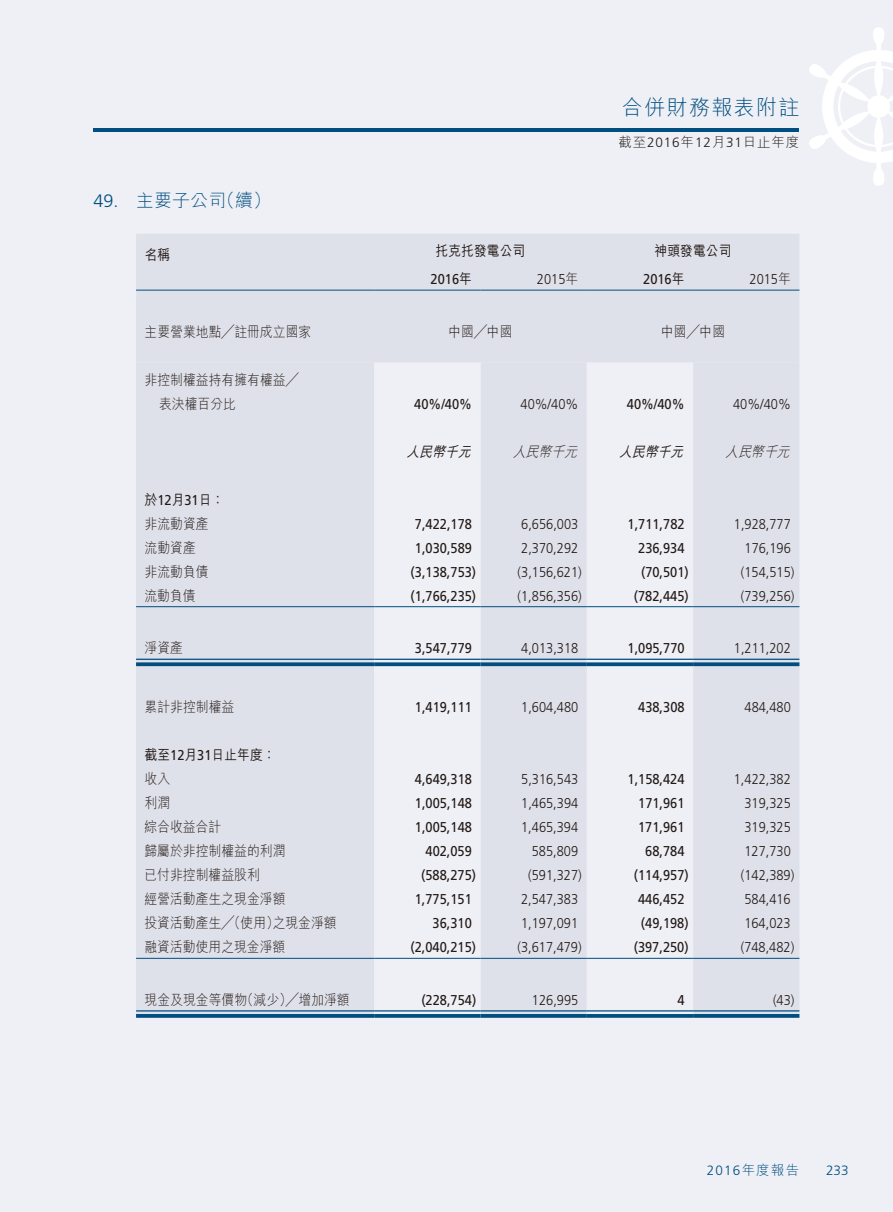
<style>
.page{position:relative;width:893px;height:1212px;background:#eef0f5}
.page>*{position:absolute;margin:0;border:0;box-sizing:border-box;transform-origin:0 0}
.t1{font:300 21px "M Hei HK";letter-spacing:.065em;color:#004d80}
.t2{font:300 18px "M Hei HK";color:#004d80}
.t3{font:300 14.25px "Frutiger LT Std";color:#231916;scale:.9 1}
.t4{font:14.25px "Frutiger LT Std";color:#231916;scale:.9 1}
.t5{font:300 14.25px/24px "M Hei HK";color:#231916;scale:.9 1}
.t6{font:500 14.25px/24px "M Hei HK";color:#231916;scale:.9 1}
.t7{font:italic 500 14.25px "M Hei HK";color:#231916;scale:.9 1}
.t8{font:italic 300 14.25px "M Hei HK";color:#231916;scale:.9 1}
.t9{font:300 13.5px "M Hei HK";letter-spacing:.065em;color:#231916}
.t10{font:300 13.5px "Frutiger LT Std";letter-spacing:.07em;color:#004d80}
.s1{font-family:"Frutiger LT Std"}
.s2{font-family:"M Hei HK";font-weight:500}
.s3{font-family:"M Hei HK"}
.s4{font-weight:500}
.s5{font-family:"Frutiger LT Std";font-weight:400}
.s6{font-weight:300}
</style>
<div class="page">
<hr style="left:94px;top:128px;width:705px;height:3px;background:#004d80">
<svg style="left:809px;top:27px;width:84px;height:159px"></svg>
<div style="left:136px;top:234px;width:663px;height:780px;background:#dfe1ea"></div>
<div style="left:136px;top:291px;width:663px;height:71px;background:#dfe1ea"></div>
<svg style="left:374px;top:362px;width:319px;height:652px"></svg>
<hr style="left:136px;top:290px;width:238px;height:1px;background:#004d80">
<hr style="left:374px;top:290px;width:106px;height:1px;background:#004d80">
<hr style="left:480px;top:290px;width:107px;height:1px;background:#004d80">
<hr style="left:587px;top:290px;width:106px;height:1px;background:#004d80">
<hr style="left:693px;top:290px;width:106px;height:1px;background:#004d80">
<hr style="left:136px;top:606px;width:238px;height:1px;background:#004d80">
<hr style="left:374px;top:606px;width:106px;height:1px;background:#004d80">
<hr style="left:480px;top:606px;width:107px;height:1px;background:#004d80">
<hr style="left:587px;top:606px;width:106px;height:1px;background:#004d80">
<hr style="left:693px;top:606px;width:106px;height:1px;background:#004d80">
<hr style="left:136px;top:659px;width:238px;height:1px;background:#004d80">
<svg style="left:136px;top:662px;width:238px;height:4px"></svg>
<hr style="left:374px;top:659px;width:106px;height:1px;background:#004d80">
<svg style="left:374px;top:662px;width:106px;height:4px"></svg>
<hr style="left:480px;top:659px;width:107px;height:1px;background:#004d80">
<svg style="left:480px;top:662px;width:107px;height:4px"></svg>
<hr style="left:587px;top:659px;width:106px;height:1px;background:#004d80">
<svg style="left:587px;top:662px;width:106px;height:4px"></svg>
<hr style="left:693px;top:659px;width:106px;height:1px;background:#004d80">
<svg style="left:693px;top:662px;width:106px;height:4px"></svg>
<hr style="left:136px;top:958px;width:238px;height:1px;background:#004d80">
<hr style="left:374px;top:958px;width:106px;height:1px;background:#004d80">
<hr style="left:480px;top:958px;width:107px;height:1px;background:#004d80">
<hr style="left:587px;top:958px;width:106px;height:1px;background:#004d80">
<hr style="left:693px;top:958px;width:106px;height:1px;background:#004d80">
<hr style="left:136px;top:1010px;width:238px;height:1px;background:#004d80">
<svg style="left:136px;top:1014px;width:238px;height:4px"></svg>
<hr style="left:374px;top:1010px;width:106px;height:1px;background:#004d80">
<svg style="left:374px;top:1014px;width:106px;height:4px"></svg>
<hr style="left:480px;top:1010px;width:107px;height:1px;background:#004d80">
<svg style="left:480px;top:1014px;width:107px;height:4px"></svg>
<hr style="left:587px;top:1010px;width:106px;height:1px;background:#004d80">
<svg style="left:587px;top:1014px;width:106px;height:4px"></svg>
<hr style="left:693px;top:1010px;width:106px;height:1px;background:#004d80">
<svg style="left:693px;top:1014px;width:106px;height:4px"></svg>
<h1 class="t1" style="left:622px;top:96px;width:179px">合併財務報表附註</h1>
<p class="t9" style="left:618px;top:135px;width:182px">截至<span class="s1">2016</span>年<span class="s1">12</span>月<span class="s1">31</span>日止年度</p>
<p class="t2" style="left:94px;top:192px;width:179px"><span class="s1">49.</span> 主要子公司（續）</p>
<p class="t6" style="left:145px;top:242px;width:30px">名稱</p>
<p class="t6" style="left:436px;top:237px;width:101px">托克托發電公司</p>
<p class="t6" style="left:655px;top:237px;width:87px">神頭發電公司</p>
<p class="t4" style="left:431px;top:271px;width:47px">2016<span class="s2">年</span></p>
<p class="t3" style="left:537px;top:271px;width:47px">2015<span class="s3">年</span></p>
<p class="t4" style="left:643px;top:271px;width:47px">2016<span class="s2">年</span></p>
<p class="t3" style="left:749px;top:271px;width:47px">2015<span class="s3">年</span></p>
<p class="t5" style="left:145px;top:319px;width:187px">主要營業地點╱註冊成立國家</p>
<p class="t5" style="left:448px;top:319px;width:73px">中國╱中國</p>
<p class="t5" style="left:661px;top:319px;width:73px">中國╱中國</p>
<p class="t5" style="left:159px;top:367px;width:156px;text-indent:-14px">非控制權益持有擁有權益╱表決權百分比</p>
<p class="t4" style="left:414px;top:395px;width:66px">40%/40%</p>
<p class="t3" style="left:521px;top:396px;width:66px">40%/40%</p>
<p class="t4" style="left:627px;top:395px;width:66px">40%/40%</p>
<p class="t3" style="left:733px;top:396px;width:66px">40%/40%</p>
<p class="t7" style="left:406px;top:441px;width:78px">人民幣千元</p>
<p class="t8" style="left:513px;top:444px;width:77px">人民幣千元</p>
<p class="t7" style="left:619px;top:441px;width:78px">人民幣千元</p>
<p class="t8" style="left:725px;top:444px;width:77px">人民幣千元</p>
<p class="t5" style="left:145px;top:487px;width:90px"><span class="s4">於</span><span class="s5">12</span><span class="s4">月</span><span class="s5">31</span><span class="s4">日：</span>非流動資產</p>
<p class="t4" style="left:415px;top:515px;width:65px">7,422,178</p>
<p class="t3" style="left:521px;top:516px;width:65px">6,656,003</p>
<p class="t4" style="left:628px;top:515px;width:65px">1,711,782</p>
<p class="t3" style="left:734px;top:516px;width:65px">1,928,777</p>
<p class="t5" style="left:145px;top:535px;width:58px">流動資產</p>
<p class="t4" style="left:415px;top:539px;width:65px">1,030,589</p>
<p class="t3" style="left:521px;top:540px;width:65px">2,370,292</p>
<p class="t4" style="left:638px;top:539px;width:53px">236,934</p>
<p class="t3" style="left:744px;top:540px;width:53px">176,196</p>
<p class="t5" style="left:145px;top:559px;width:73px">非流動負債</p>
<p class="t4" style="left:411px;top:563px;width:74px">(3,138,753)</p>
<p class="t3" style="left:518px;top:564px;width:73px">(3,156,621)</p>
<p class="t4" style="left:641px;top:563px;width:55px">(70,501)</p>
<p class="t3" style="left:741px;top:564px;width:61px">(154,515)</p>
<p class="t5" style="left:144px;top:583px;width:58px">流動負債</p>
<p class="t4" style="left:411px;top:587px;width:74px">(1,766,235)</p>
<p class="t3" style="left:518px;top:588px;width:73px">(1,856,356)</p>
<p class="t4" style="left:634px;top:587px;width:62px">(782,445)</p>
<p class="t3" style="left:741px;top:588px;width:61px">(739,256)</p>
<p class="t5" style="left:145px;top:636px;width:44px">淨資產</p>
<p class="t4" style="left:415px;top:640px;width:65px">3,547,779</p>
<p class="t3" style="left:521px;top:640px;width:65px">4,013,318</p>
<p class="t4" style="left:628px;top:640px;width:65px">1,095,770</p>
<p class="t3" style="left:734px;top:640px;width:65px">1,211,202</p>
<p class="t5" style="left:145px;top:695px;width:101px">累計非控制權益</p>
<p class="t4" style="left:415px;top:699px;width:65px">1,419,111</p>
<p class="t3" style="left:521px;top:699px;width:65px">1,604,480</p>
<p class="t4" style="left:638px;top:699px;width:53px">438,308</p>
<p class="t3" style="left:744px;top:699px;width:53px">484,480</p>
<p class="t6" style="left:145px;top:742px;width:147px">截至<span class="s5">12</span>月<span class="s5">31</span>日止年度：<span class="s6">收入</span></p>
<p class="t4" style="left:415px;top:771px;width:65px">4,649,318</p>
<p class="t3" style="left:521px;top:771px;width:65px">5,316,543</p>
<p class="t4" style="left:627px;top:771px;width:65px">1,158,424</p>
<p class="t3" style="left:734px;top:771px;width:65px">1,422,382</p>
<p class="t5" style="left:145px;top:791px;width:30px">利潤</p>
<p class="t4" style="left:415px;top:795px;width:65px">1,005,148</p>
<p class="t3" style="left:521px;top:795px;width:65px">1,465,394</p>
<p class="t4" style="left:638px;top:795px;width:53px">171,961</p>
<p class="t3" style="left:744px;top:795px;width:53px">319,325</p>
<p class="t5" style="left:144px;top:815px;width:87px">綜合收益合計</p>
<p class="t4" style="left:415px;top:819px;width:65px">1,005,148</p>
<p class="t3" style="left:521px;top:819px;width:65px">1,465,394</p>
<p class="t4" style="left:638px;top:819px;width:53px">171,961</p>
<p class="t3" style="left:744px;top:819px;width:53px">319,325</p>
<p class="t5" style="left:144px;top:839px;width:158px">歸屬於非控制權益的利潤</p>
<p class="t4" style="left:426px;top:843px;width:53px">402,059</p>
<p class="t3" style="left:532px;top:843px;width:53px">585,809</p>
<p class="t4" style="left:645px;top:843px;width:45px">68,784</p>
<p class="t3" style="left:744px;top:843px;width:53px">127,730</p>
<p class="t5" style="left:144px;top:863px;width:130px">已付非控制權益股利</p>
<p class="t4" style="left:421px;top:867px;width:62px">(588,275)</p>
<p class="t3" style="left:528px;top:867px;width:61px">(591,327)</p>
<p class="t4" style="left:634px;top:867px;width:62px">(114,957)</p>
<p class="t3" style="left:741px;top:867px;width:61px">(142,389)</p>
<p class="t5" style="left:144px;top:887px;width:158px">經營活動產生之現金淨額</p>
<p class="t4" style="left:415px;top:891px;width:65px">1,775,151</p>
<p class="t3" style="left:521px;top:891px;width:65px">2,547,383</p>
<p class="t4" style="left:638px;top:891px;width:53px">446,452</p>
<p class="t3" style="left:744px;top:891px;width:53px">584,416</p>
<p class="t5" style="left:144px;top:911px;width:215px">投資活動產生╱（使用）之現金淨額</p>
<p class="t4" style="left:433px;top:915px;width:45px">36,310</p>
<p class="t3" style="left:521px;top:915px;width:65px">1,197,091</p>
<p class="t4" style="left:641px;top:915px;width:55px">(49,198)</p>
<p class="t3" style="left:744px;top:915px;width:53px">164,023</p>
<p class="t5" style="left:144px;top:935px;width:158px">融資活動使用之現金淨額</p>
<p class="t4" style="left:410px;top:939px;width:74px">(2,040,215)</p>
<p class="t3" style="left:517px;top:939px;width:73px">(3,617,479)</p>
<p class="t4" style="left:634px;top:939px;width:62px">(397,250)</p>
<p class="t3" style="left:741px;top:939px;width:61px">(748,482)</p>
<p class="t5" style="left:145px;top:987px;width:230px">現金及現金等價物（減少）╱增加淨額</p>
<p class="t4" style="left:421px;top:991px;width:62px">(228,754)</p>
<p class="t3" style="left:532px;top:992px;width:53px">126,995</p>
<p class="t4" style="left:677px;top:991px;width:9px">4</p>
<p class="t3" style="left:773px;top:992px;width:25px">(43)</p>
<p class="t10" style="left:707px;top:1163px;width:94px">2016<span class="s3">年度報告</span></p>
<p class="t10" style="left:826px;top:1163px;width:24px">233</p>
</div>
